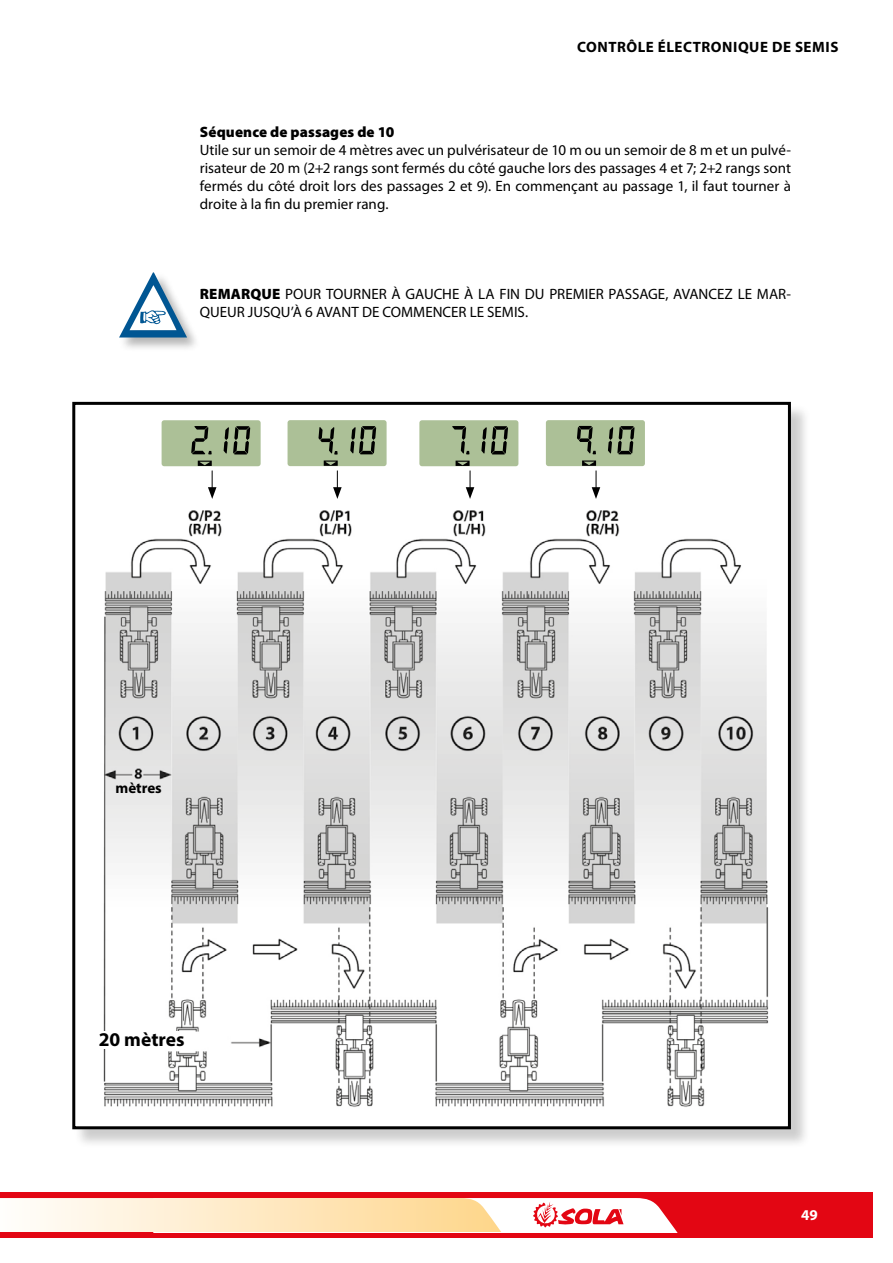
<style>
.page{position:relative;width:893px;height:1263px;background:#fff}
.page>*{position:absolute;margin:0;border:0;box-sizing:border-box;transform-origin:0 0}
.t1{font:700 19.5px "Myriad Pro";color:#000}
.t2{font:15px/18px "Myriad Pro";color:#000;text-align:justify}
.t3{font:700 15px "Myriad Pro";letter-spacing:.035em;color:#000}
.t4{font:900 15px "Myriad Pro";letter-spacing:.005em;color:#000}
.t5{font:700 15px "Myriad Pro";color:#fff}
.s1{font-weight:900}
</style>
<div class="page">
<div style="left:0;top:1192px;width:872px;height:45px;background:#e30613"></div>
<svg style="left:0;top:1198px;width:677px;height:34px;background:#fde2c8"></svg>
<div style="left:74px;top:403px;width:736px;height:746px;background:#000;opacity:.2"></div>
<svg style="left:72px;top:401px;width:720px;height:730px"></svg>
<div style="left:162px;top:420px;width:99px;height:46px;background:#acc097;border-radius:3px"></div>
<svg style="left:224px;top:426px;width:26px;height:28px"></svg>
<svg style="left:191px;top:426px;width:21px;height:28px"></svg>
<div style="left:288px;top:420px;width:99px;height:46px;background:#acc097;border-radius:3px"></div>
<svg style="left:350px;top:426px;width:26px;height:28px"></svg>
<div style="left:419px;top:420px;width:99px;height:46px;background:#acc097;border-radius:3px"></div>
<svg style="left:481px;top:426px;width:27px;height:28px"></svg>
<svg style="left:452px;top:426px;width:17px;height:28px"></svg>
<div style="left:546px;top:420px;width:99px;height:46px;background:#acc097;border-radius:3px"></div>
<svg style="left:608px;top:426px;width:26px;height:28px"></svg>
<svg style="left:577px;top:426px;width:19px;height:28px"></svg>
<svg style="left:198px;top:461px;width:18px;height:38px"></svg>
<svg style="left:318px;top:427px;width:24px;height:72px"></svg>
<svg style="left:456px;top:461px;width:18px;height:38px"></svg>
<svg style="left:582px;top:460px;width:18px;height:39px"></svg>
<div style="left:118px;top:272px;width:82px;height:80px;background:#000;opacity:.3"></div>
<svg style="left:119px;top:272px;width:68px;height:65px"></svg>
<div style="left:97px;top:1031px;width:89px;height:17px;background:#fff"></div>
<p class="t3" style="left:577px;top:38px;width:263px">CONTRÔLE ÉLECTRONIQUE DE SEMIS</p>
<p class="t4" style="left:200px;top:122px;width:196px">Séquence de passages de 10</p>
<p class="t2" style="left:200px;top:140px;width:593px">Utile sur un semoir de 4 mètres avec un pulvérisateur de 10 m ou un semoir de 8 m et un pulvé&shy;risateur de 20 m (2+2 rangs sont fermés du côté gauche lors des passages 4 et 7; 2+2 rangs sont fermés du côté droit lors des passages 2 et 9). En commençant au passage 1, il faut tourner à droite à la fin du premier rang.</p>
<p class="t2" style="left:200px;top:284px;width:593px"><span class="s1">REMARQUE</span> POUR TOURNER À GAUCHE À LA FIN DU PREMIER PASSAGE, AVANCEZ LE MAR-<br>QUEUR JUSQU’À 6 AVANT DE COMMENCER LE SEMIS.</p>
<p class="t3" style="left:115px;top:778px;width:48px">mètres</p>
<h1 class="t1" style="left:99px;top:1026px;width:87px">20 mètres</h1>
<p class="t5" style="left:801px;top:1205px;width:18px">49</p>
</div>
